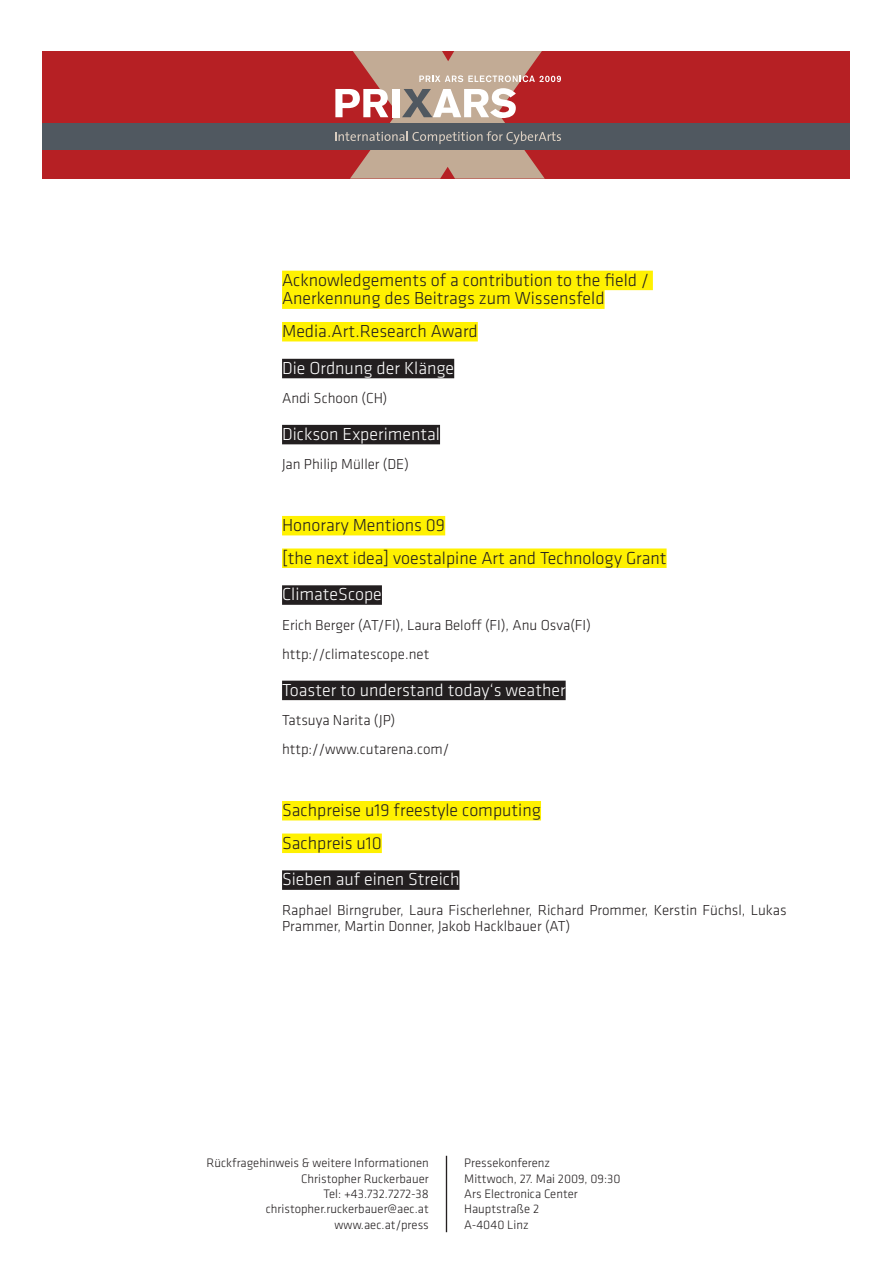
<style>
.page{position:relative;width:893px;height:1263px;background:#fff}
.page>*{position:absolute;margin:0;border:0;box-sizing:border-box;transform-origin:0 0}
.t1{font:300 18px/32.5px "Klavika";color:#231f20}
.t2{font:300 18px "Klavika";color:#fff}
.t3{font:300 15px/29.2px "Klavika";color:#231f20}
.t4{font:300 12.75px/15.3px "Klavika";color:#231f20}
</style>
<div class="page">
<hr style="left:446px;top:1156px;width:1px;height:76px;background:#231f20">
<div style="left:43px;top:51px;width:807px;height:128px;background:#b62024"></div>
<div style="left:43px;top:123px;width:807px;height:27px;background:#505860"></div>
<svg style="left:335px;top:51px;width:226px;height:128px"></svg>
<div style="left:282px;top:271px;width:371px;height:19px;background:#fff101"></div>
<div style="left:282px;top:289px;width:323px;height:20px;background:#fff101"></div>
<div style="left:282px;top:322px;width:196px;height:19px;background:#fff101"></div>
<div style="left:282px;top:359px;width:172px;height:19px;background:#231f20"></div>
<div style="left:282px;top:425px;width:158px;height:19px;background:#231f20"></div>
<div style="left:282px;top:516px;width:163px;height:19px;background:#fff101"></div>
<div style="left:282px;top:548px;width:385px;height:20px;background:#fff101"></div>
<div style="left:282px;top:585px;width:100px;height:20px;background:#231f20"></div>
<div style="left:282px;top:681px;width:284px;height:19px;background:#231f20"></div>
<div style="left:282px;top:801px;width:259px;height:19px;background:#fff101"></div>
<div style="left:282px;top:833px;width:100px;height:20px;background:#fff101"></div>
<div style="left:282px;top:870px;width:177px;height:20px;background:#231f20"></div>
<p class="t1" style="left:282px;top:271px;width:368px;line-height:18.8px">Acknowledgements of a contribution to the field /<br>Anerkennung des Beitrags zum Wissensfeld</p>
<p class="t1" style="left:282px;top:315px;width:197px">Media.Art.Research Award</p>
<p class="t2" style="left:282px;top:358px;width:174px">Die Ordnung der Klänge</p>
<p class="t3" style="left:282px;top:384px;width:107px">Andi Schoon (CH)</p>
<p class="t2" style="left:282px;top:424px;width:159px">Dickson Experimental</p>
<p class="t3" style="left:282px;top:450px;width:129px">Jan Philip Müller (DE)</p>
<p class="t1" style="left:282px;top:509px;width:386px">Honorary Mentions 09<br>[the next idea] voestalpine Art and Technology Grant</p>
<p class="t2" style="left:282px;top:584px;width:101px">ClimateScope</p>
<p class="t3" style="left:282px;top:610px;width:310px">Erich Berger (AT/FI), Laura Beloff (FI), Anu Osva(FI) http://climatescope.net</p>
<p class="t2" style="left:282px;top:680px;width:285px">Toaster to understand today‘s weather</p>
<p class="t3" style="left:282px;top:705px;width:169px">Tatsuya Narita (JP) http://www.cutarena.com/</p>
<p class="t1" style="left:282px;top:794px;width:260px">Sachpreise u19 freestyle computing<br>Sachpreis u10</p>
<p class="t2" style="left:282px;top:869px;width:179px">Sieben auf einen Streich</p>
<p class="t3" style="left:282px;top:902px;width:506px;line-height:16.5px">Raphael Birngruber, Laura Fischerlehner, Richard Prommer, Kerstin Füchsl, Lukas<br>Prammer, Martin Donner, Jakob Hacklbauer (AT)</p>
<p class="t4" style="left:206px;top:1156px;width:224px;text-align:right">Rückfragehinweis &amp; weitere Informationen<br>Christopher Ruckerbauer<br>Tel: +43.732.7272-38 christopher.ruckerbauer@aec.at www.aec.at/press</p>
<p class="t4" style="left:464px;top:1156px;width:158px">Pressekonferenz<br>Mittwoch, 27. Mai 2009, 09:30<br>Ars Electronica Center<br>Hauptstraße 2<br>A-4040 Linz</p>
</div>
